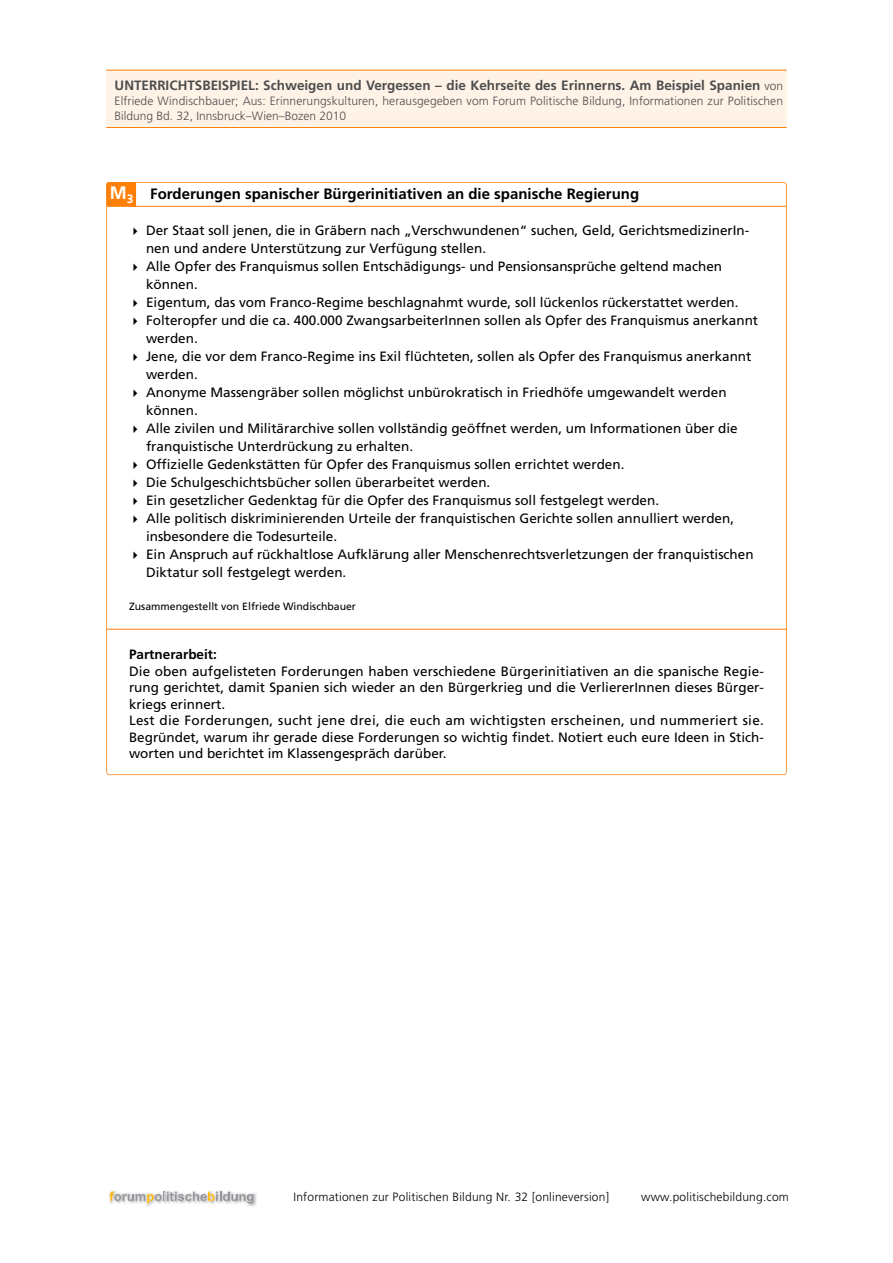
<style>
.page{position:relative;width:893px;height:1263px;background:#fff}
.page>*{position:absolute;margin:0;border:0;box-sizing:border-box;transform-origin:0 0}
.t1{font:700 15px "Frutiger";color:#000}
.t2{font:13.5px/18px "Frutiger";color:#000}
.t3{font:700 13.5px "Frutiger";color:#4d4d4d}
.t4{font:700 13.5px "Frutiger";color:#000}
.t5{font:300 12px/15.5px "Frutiger";letter-spacing:.01em;color:#4d4d4d}
.t6{font:300 12px "Frutiger";letter-spacing:.02em;color:#000}
.t7{font:10.5px "Frutiger";color:#000}
.s1{font-weight:300;font-size:12px}
.s2{font-size:18px;color:#fff}
</style>
<div class="page">
<div style="left:106px;top:182px;width:30px;height:24px;background:#ff8008;border-radius:2px"></div>
<div style="left:130px;top:182px;width:6px;height:24px;background:#ff8008"></div>
<hr style="left:106px;top:206px;width:681px;height:1px;background:#ff8008">
<hr style="left:106px;top:629px;width:681px;height:1px;background:#ff8008">
<div style="left:106px;top:70px;width:681px;height:57px;background:#fff2e6"></div>
<hr style="left:106px;top:127px;width:681px;height:1px;background:#ff8008">
<hr style="left:106px;top:70px;width:681px;height:1px;background:#ff8008">
<img style="left:247px;top:1193px;width:10px;height:14px">
<svg style="left:109px;top:1191px;width:144px;height:14px"></svg>
<p class="t3" style="left:115px;top:79px;width:670px">UNTERRICHTSBEISPIEL: Schweigen und Vergessen – die Kehrseite des Erinnerns. Am Beispiel Spanien <span class="s1">von</span></p>
<p class="t5" style="left:115px;top:94px;width:670px">Elfriede Windischbauer; Aus: Erinnerungskulturen, herausgegeben vom Forum Politische Bildung, Informationen zur Politischen<br>Bildung Bd. 32, Innsbruck–Wien–Bozen 2010</p>
<p class="t1" style="left:110px;top:188px;width:531px"><span class="s2">M</span><sub>3</sub> Forderungen spanischer Bürgerinitiativen an die spanische Regierung</p>
<p class="t2" style="left:146px;top:222px;width:614px">Der Staat soll jenen, die in Gräbern nach „Verschwundenen“ suchen, Geld, GerichtsmedizinerIn&shy;nen und andere Unterstützung zur Verfügung stellen.<br>Alle Opfer des Franquismus sollen Entschädigungs- und Pensionsansprüche geltend machen können.<br>Eigentum, das vom Franco-Regime beschlagnahmt wurde, soll lückenlos rückerstattet werden.<br>Folteropfer und die ca. 400.000 ZwangsarbeiterInnen sollen als Opfer des Franquismus anerkannt werden.<br>Jene, die vor dem Franco-Regime ins Exil flüchteten, sollen als Opfer des Franquismus anerkannt werden.<br>Anonyme Massengräber sollen möglichst unbürokratisch in Friedhöfe umgewandelt werden können.<br>Alle zivilen und Militärarchive sollen vollständig geöffnet werden, um Informationen über die franquistische Unterdrückung zu erhalten.<br>Offizielle Gedenkstätten für Opfer des Franquismus sollen errichtet werden.<br>Die Schulgeschichtsbücher sollen überarbeitet werden.<br>Ein gesetzlicher Gedenktag für die Opfer des Franquismus soll festgelegt werden.<br>Alle politisch diskriminierenden Urteile der franquistischen Gerichte sollen annulliert werden, insbesondere die Todesurteile.<br>Ein Anspruch auf rückhaltlose Aufklärung aller Menschenrechtsverletzungen der franquistischen Diktatur soll festgelegt werden.</p>
<p class="t7" style="left:129px;top:602px;width:228px">Zusammengestellt von Elfriede Windischbauer</p>
<p class="t4" style="left:129px;top:649px;width:89px">Partnerarbeit:</p>
<p class="t2" style="left:129px;top:664px;width:636px;line-height:16.5px">Die oben aufgelisteten Forderungen haben verschiedene Bürgerinitiativen an die spanische Regie&shy;rung gerichtet, damit Spanien sich wieder an den Bürgerkrieg und die VerliererInnen dieses Bürger&shy;kriegs erinnert.<br>Lest die Forderungen, sucht jene drei, die euch am wichtigsten erscheinen, und nummeriert sie.<br>Begründet, warum ihr gerade diese Forderungen so wichtig findet. Notiert euch eure Ideen in Stich&shy;worten und berichtet im Klassengespräch darüber.</p>
<p class="t6" style="left:293px;top:1192px;width:317px">Informationen zur Politischen Bildung Nr. 32 [onlineversion]</p>
<p class="t6" style="left:641px;top:1192px;width:149px">www.politischebildung.com</p>
</div>
